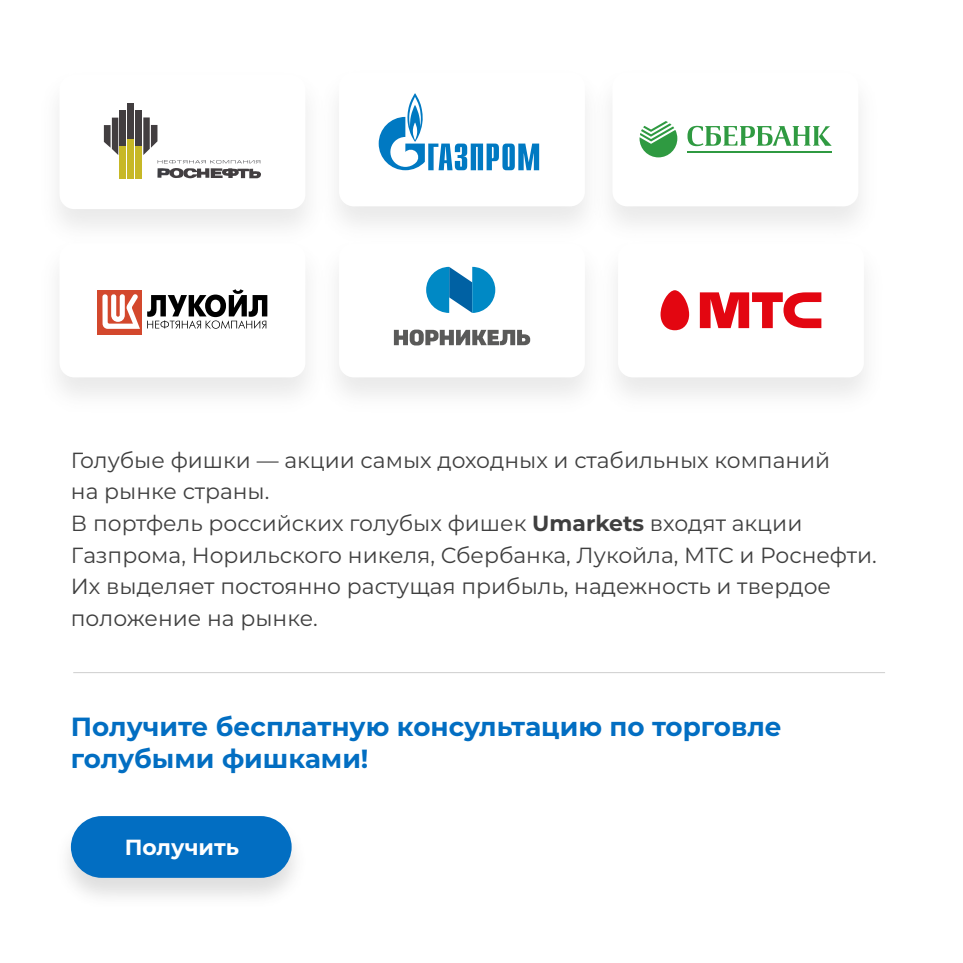
<style>
.page{position:relative;width:963px;height:963px;background:#fff}
.page>*{position:absolute;margin:0;border:0;box-sizing:border-box;transform-origin:0 0}
.t1{font:700 26.25px/32.4px "Montserrat";color:#026ec2}
.t2{font:21.88px/31.5px "Montserrat";color:#3f3f3f}
.t3{font:700 21.88px "Montserrat";color:#fff}
.s1{font-weight:700}
</style>
<div class="page">
<img style="left:67px;top:816px;width:228px;height:81px">
<hr style="left:73px;top:672px;width:812px;height:1px;background:#cecece">
<div style="left:59px;top:243px;width:246px;height:134px;background:#fff;border-radius:15px"></div>
<div style="left:618px;top:243px;width:245px;height:134px;background:#fff;border-radius:15px"></div>
<div style="left:339px;top:72px;width:246px;height:134px;background:#fff;border-radius:15px"></div>
<svg style="left:104px;top:118px;width:14px;height:37px"></svg>
<div style="left:120px;top:110px;width:6px;height:36px;background:#423e40"></div>
<div style="left:127px;top:103px;width:7px;height:35px;background:#423e40"></div>
<div style="left:135px;top:110px;width:7px;height:36px;background:#423e40"></div>
<svg style="left:143px;top:117px;width:118px;height:62px"></svg>
<div style="left:120px;top:146px;width:6px;height:33px;background:#c7b826"></div>
<div style="left:127px;top:139px;width:7px;height:40px;background:#c7b826"></div>
<div style="left:135px;top:146px;width:7px;height:33px;background:#c7b826"></div>
<svg style="left:378px;top:93px;width:161px;height:77px"></svg>
<hr style="left:687px;top:151px;width:144px;height:2px;background:#2f9a41">
<svg style="left:687px;top:126px;width:144px;height:20px"></svg>
<svg style="left:639px;top:121px;width:38px;height:36px"></svg>
<div style="left:97px;top:290px;width:45px;height:44px;background:#d3482d"></div>
<svg style="left:102px;top:294px;width:38px;height:35px"></svg>
<svg style="left:147px;top:289px;width:120px;height:40px"></svg>
<svg style="left:394px;top:329px;width:136px;height:16px"></svg>
<svg style="left:426px;top:267px;width:69px;height:46px"></svg>
<svg style="left:660px;top:290px;width:29px;height:40px"></svg>
<svg style="left:699px;top:292px;width:122px;height:36px"></svg>
<div style="left:71px;top:816px;width:220px;height:61px;background:#026ec2;border-radius:31px"></div>
<p class="t2" style="left:71px;top:443px;width:807px">Голубые фишки — акции самых доходных и стабильных компаний<br>на рынке страны.<br>В портфель российских голубых фишек <span class="s1">Umarkets</span> входят акции Газпрома, Норильского никеля, Сбербанка, Лукойла, МТС и Роснефти.<br>Их выделяет постоянно растущая прибыль, надежность и твердое положение на рынке.</p>
<p class="t1" style="left:71px;top:708px;width:712px">Получите бесплатную консультацию по торговле голубыми фишками!</p>
<p class="t3" style="left:125px;top:831px;width:116px">Получить</p>
</div>
